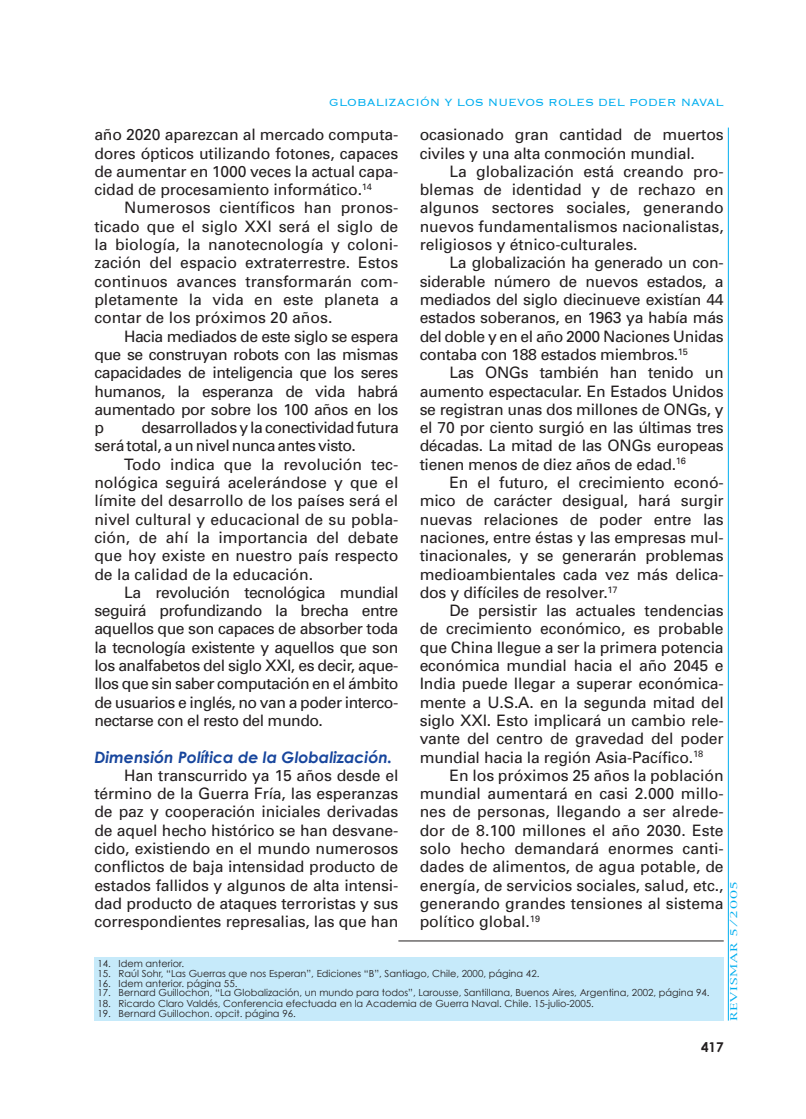
<style>
.page{position:relative;width:806px;height:1119px;background:#fff}
.page>*{position:absolute;margin:0;border:0;box-sizing:border-box;transform-origin:0 0}
.t1{font:15.75px/18.3px "Univers";letter-spacing:-.01em;color:#231f20;text-align:justify}
.t2{font:15.75px/18.3px "Univers";letter-spacing:-.03em;color:#231f20}
.t3{font:italic 700 15.75px "Century Gothic";color:#18469d}
.t4{font:300 13.5px "Copperplate";color:#00aeef}
.t5{font:700 13.5px "Century Gothic";color:#231f20}
.t6{font:9.75px "Century Gothic";color:#231f20}
.t7{font:9px "New York";letter-spacing:.05em;color:#00aeef;scale:1.5 1}
</style>
<div class="page">
<hr style="left:728px;top:128px;width:1px;height:892px;background:#00aeef">
<div style="left:94px;top:957px;width:630px;height:63px;background:#c6eafa"></div>
<hr style="left:398px;top:940px;width:326px;height:1px;background:#231f20">
<p class="t4" style="left:329px;top:93px;width:396px">GLOBALIZACIÓN Y LOS NUEVOS ROLES DEL PODER NAVAL</p>
<p class="t1" style="left:420px;top:126px;width:306px">ocasionado gran cantidad de muertos civiles y una alta conmoción mundial.</p>
<p class="t1" style="left:420px;top:162px;width:306px;text-indent:30px">La globalización está creando pro&shy;blemas de identidad y de rechazo en algunos sectores sociales, generando nuevos fundamentalismos nacionalistas, religiosos y étnico-culturales.</p>
<p class="t1" style="left:420px;top:254px;width:306px;text-indent:30px">La globalización ha generado un con&shy;siderable número de nuevos estados, a mediados del siglo diecinueve existían 44 estados soberanos, en 1963 ya había más del doble y en el año 2000 Naciones Unidas contaba con 188 estados miembros.<sup>15</sup></p>
<p class="t1" style="left:420px;top:364px;width:306px;text-indent:30px">Las ONGs también han tenido un aumento espectacular. En Estados Unidos se registran unas dos millones de ONGs, y el 70 por ciento surgió en las últimas tres décadas. La mitad de las ONGs europeas tienen menos de diez años de edad.<sup>16</sup></p>
<p class="t1" style="left:420px;top:473px;width:306px;text-indent:30px">En el futuro, el crecimiento econó&shy;mico de carácter desigual, hará surgir nuevas relaciones de poder entre las naciones, entre éstas y las empresas mul&shy;tinacionales, y se generarán problemas medioambientales cada vez más delica&shy;dos y difíciles de resolver.<sup>17</sup></p>
<p class="t1" style="left:420px;top:602px;width:306px;text-indent:30px">De persistir las actuales tendencias de crecimiento económico, es probable que China llegue a ser la primera potencia económica mundial hacia el año 2045 e India puede llegar a superar económica&shy;mente a U.S.A. en la segunda mitad del siglo XXI. Esto implicará un cambio rele&shy;vante del centro de gravedad del poder mundial hacia la región Asia-Pacífico.<sup>18</sup></p>
<p class="t1" style="left:420px;top:766px;width:306px;text-indent:30px">En los próximos 25 años la población mundial aumentará en casi 2.000 millo&shy;nes de personas, llegando a ser alrede&shy;dor de 8.100 millones el año 2030. Este solo hecho demandará enormes canti&shy;dades de alimentos, de agua potable, de energía, de servicios sociales, salud, etc., generando grandes tensiones al sistema político global.<sup>19</sup></p>
<p class="t1" style="left:94px;top:126px;width:306px">año 2020 aparezcan al mercado computa&shy;dores ópticos utilizando fotones, capaces de aumentar en 1000 veces la actual capa&shy;cidad de procesamiento informático.<sup>14</sup></p>
<p class="t1" style="left:94px;top:199px;width:306px;text-indent:30px">Numerosos científicos han pronos&shy;ticado que el siglo XXI será el siglo de la biología, la nanotecnología y coloni&shy;zación del espacio extraterrestre. Estos continuos avances transformarán com&shy;pletamente la vida en este planeta a contar de los próximos 20 años.</p>
<p class="t1" style="left:94px;top:327px;width:306px;text-indent:30px">Hacia mediados de este siglo se espera que se construyan robots con las mismas capacidades de inteligencia que los seres humanos, la esperanza de vida habrá aumentado por sobre los 100 años en los p</p>
<p class="t2" style="left:94px;top:419px;width:306px;text-indent:47px">desarrollados y la conectividad futura será total, a un nivel nunca antes visto.</p>
<p class="t1" style="left:94px;top:455px;width:306px;text-indent:30px">Todo indica que la revolución tec&shy;nológica seguirá acelerándose y que el límite del desarrollo de los países será el nivel cultural y educacional de su pobla&shy;ción, de ahí la importancia del debate que hoy existe en nuestro país respecto de la calidad de la educación.</p>
<p class="t1" style="left:94px;top:583px;width:306px;text-indent:30px">La revolución tecnológica mundial seguirá profundizando la brecha entre aquellos que son capaces de absorber toda la tecnología existente y aquellos que son los analfabetos del siglo XXI, es decir, aque&shy;llos que sin saber computación en el ámbito de usuarios e inglés, no van a poder interco&shy;nectarse con el resto del mundo.</p>
<p class="t3" style="left:94px;top:747px;width:299px">Dimensión Política de la Globalización.</p>
<p class="t1" style="left:94px;top:766px;width:306px;text-indent:30px">Han transcurrido ya 15 años desde el término de la Guerra Fría, las esperanzas de paz y cooperación iniciales derivadas de aquel hecho histórico se han desvane&shy;cido, existiendo en el mundo numerosos conflictos de baja intensidad producto de estados fallidos y algunos de alta intensi&shy;dad producto de ataques terroristas y sus correspondientes represalias, las que han</p>
<p class="t7" style="left:728px;top:1020px;width:95px;rotate:-90deg">REVISMAR 5/2005</p>
<p class="t6" style="left:97px;top:958px;width:88px">14. Idem anterior.</p>
<p class="t6" style="left:97px;top:967px;width:444px">15. Raúl Sohr, “Las Guerras que nos Esperan”, Ediciones “B”, Santiago, Chile, 2000, página 42.</p>
<p class="t6" style="left:97px;top:977px;width:142px">16. Idem anterior. página 55.</p>
<p class="t6" style="left:97px;top:987px;width:614px">17. Bernard Guillochon, “La Globalización, un mundo para todos”, Larousse, Santillana, Buenos Aires, Argentina, 2002, página 94.</p>
<p class="t6" style="left:97px;top:997px;width:498px">18. Ricardo Claro Valdés, Conferencia efectuada en la Academia de Guerra Naval. Chile. 15-julio-2005.</p>
<p class="t6" style="left:97px;top:1008px;width:200px">19. Bernard Guillochon. opcit. página 96.</p>
<p class="t5" style="left:701px;top:1038px;width:24px">417</p>
</div>
